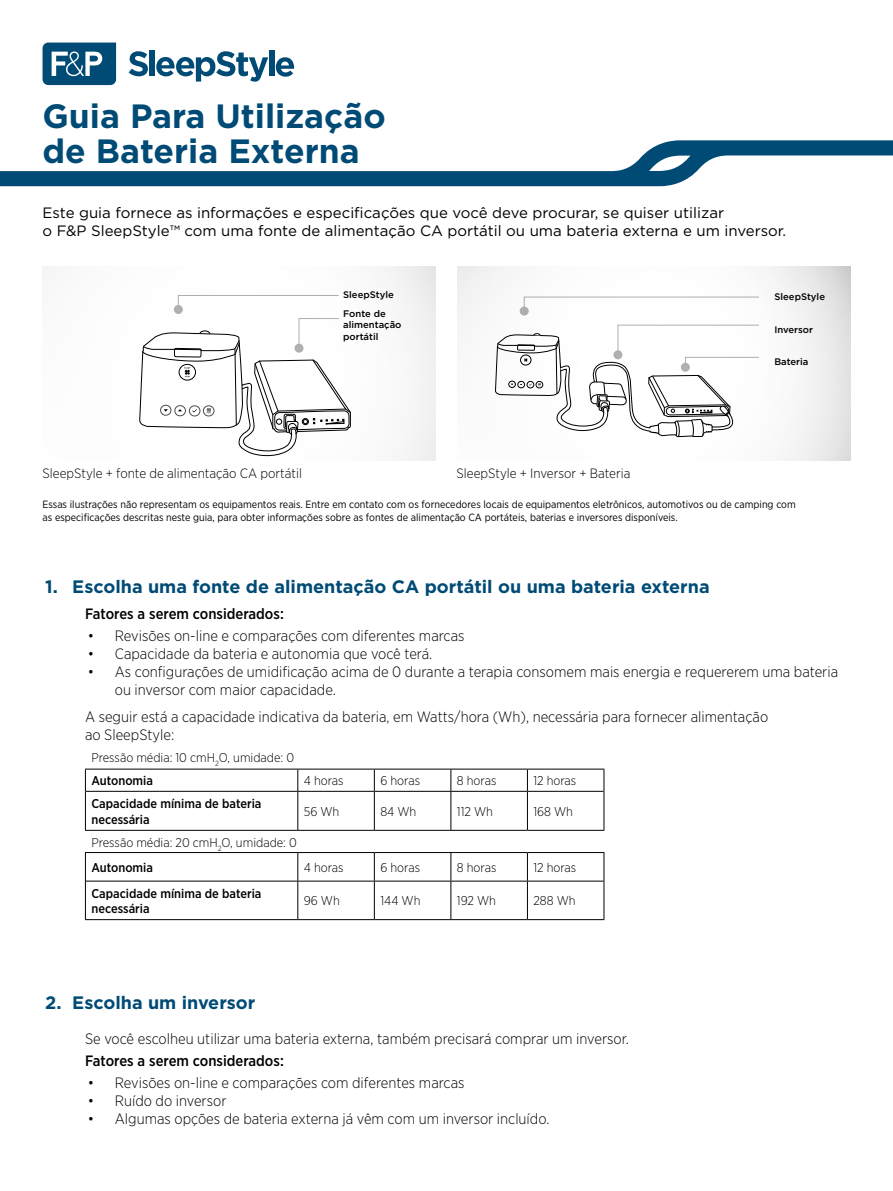
<style>
.page{position:relative;width:893px;height:1191px;background:#fff}
.page>*{position:absolute;margin:0;border:0;box-sizing:border-box;transform-origin:0 0}
.t1{font:700 33.6px/34.3px "Gotham";color:#004b75}
.t2{font:700 18px "Gotham";color:#004b75}
.t3{font:300 15px/18px "Gotham Narrow";color:#000}
.t4{font:15px/18px "Gotham";color:#000}
.t5{font:500 15px "Gotham Narrow";color:#000}
.t6{font:300 13.5px "Gotham Narrow";color:#000}
.t7{font:300 12.75px/23.2px "Gotham Narrow";color:#000}
.t8{font:500 12.75px/15.3px "Gotham Narrow";color:#000}
.t9{font:10.5px/12.6px "Gotham Narrow";color:#000}
.t10{font:500 9.45px/19.4px "Gotham";color:#000}
.s1{font-weight:500}
</style>
<div class="page">
<hr style="left:86px;top:791px;width:212px;height:1px;background:#000">
<hr style="left:298px;top:791px;width:76px;height:1px;background:#000">
<hr style="left:374px;top:791px;width:77px;height:1px;background:#000">
<hr style="left:451px;top:791px;width:76px;height:1px;background:#000">
<hr style="left:527px;top:791px;width:77px;height:1px;background:#000">
<hr style="left:85px;top:852px;width:213px;height:1px;background:#000">
<svg style="left:85px;top:853px;width:1px;height:28px"></svg>
<hr style="left:298px;top:852px;width:76px;height:1px;background:#000">
<hr style="left:374px;top:852px;width:77px;height:1px;background:#000">
<hr style="left:451px;top:852px;width:76px;height:1px;background:#000">
<hr style="left:527px;top:852px;width:77px;height:1px;background:#000">
<svg style="left:604px;top:853px;width:1px;height:28px"></svg>
<hr style="left:85px;top:881px;width:1px;height:38px;background:#000">
<hr style="left:604px;top:881px;width:1px;height:38px;background:#000">
<hr style="left:85px;top:919px;width:213px;height:1px;background:#000">
<hr style="left:298px;top:919px;width:76px;height:1px;background:#000">
<hr style="left:374px;top:919px;width:77px;height:1px;background:#000">
<hr style="left:451px;top:919px;width:76px;height:1px;background:#000">
<hr style="left:527px;top:919px;width:77px;height:1px;background:#000">
<svg style="left:297px;top:853px;width:1px;height:27px"></svg>
<svg style="left:374px;top:853px;width:1px;height:27px"></svg>
<svg style="left:450px;top:853px;width:1px;height:27px"></svg>
<svg style="left:527px;top:853px;width:1px;height:27px"></svg>
<hr style="left:86px;top:880px;width:212px;height:1px;background:#000">
<hr style="left:298px;top:880px;width:76px;height:1px;background:#000">
<hr style="left:297px;top:881px;width:1px;height:38px;background:#000">
<hr style="left:374px;top:880px;width:77px;height:1px;background:#000">
<hr style="left:374px;top:881px;width:1px;height:38px;background:#000">
<hr style="left:451px;top:880px;width:76px;height:1px;background:#000">
<hr style="left:450px;top:881px;width:1px;height:38px;background:#000">
<hr style="left:527px;top:880px;width:77px;height:1px;background:#000">
<hr style="left:527px;top:881px;width:1px;height:38px;background:#000">
<hr style="left:85px;top:768px;width:213px;height:1px;background:#000">
<svg style="left:85px;top:769px;width:1px;height:22px"></svg>
<hr style="left:298px;top:768px;width:76px;height:1px;background:#000">
<hr style="left:374px;top:768px;width:77px;height:1px;background:#000">
<hr style="left:451px;top:768px;width:76px;height:1px;background:#000">
<hr style="left:527px;top:768px;width:77px;height:1px;background:#000">
<svg style="left:604px;top:769px;width:1px;height:22px"></svg>
<hr style="left:85px;top:791px;width:1px;height:39px;background:#000">
<hr style="left:604px;top:791px;width:1px;height:39px;background:#000">
<hr style="left:85px;top:830px;width:213px;height:1px;background:#000">
<hr style="left:298px;top:830px;width:76px;height:1px;background:#000">
<hr style="left:374px;top:830px;width:77px;height:1px;background:#000">
<hr style="left:451px;top:830px;width:76px;height:1px;background:#000">
<hr style="left:527px;top:830px;width:77px;height:1px;background:#000">
<svg style="left:297px;top:769px;width:1px;height:22px"></svg>
<svg style="left:374px;top:769px;width:1px;height:22px"></svg>
<svg style="left:450px;top:769px;width:1px;height:22px"></svg>
<svg style="left:527px;top:769px;width:1px;height:22px"></svg>
<hr style="left:297px;top:791px;width:1px;height:39px;background:#000">
<hr style="left:374px;top:791px;width:1px;height:39px;background:#000">
<hr style="left:450px;top:791px;width:1px;height:39px;background:#000">
<hr style="left:527px;top:791px;width:1px;height:39px;background:#000">
<svg style="left:0;top:140px;width:893px;height:46px"></svg>
<svg style="left:43px;top:43px;width:73px;height:42px;background:#2c6a8c"></svg>
<svg style="left:129px;top:51px;width:19px;height:25px"></svg>
<div style="left:149px;top:51px;width:6px;height:25px;background:#004b75"></div>
<svg style="left:156px;top:51px;width:112px;height:31px"></svg>
<div style="left:269px;top:51px;width:5px;height:25px;background:#004b75"></div>
<svg style="left:276px;top:57px;width:18px;height:20px"></svg>
<svg style="left:43px;top:266px;width:393px;height:194px"></svg>
<svg style="left:457px;top:266px;width:393px;height:194px"></svg>
<h1 class="t1" style="left:43px;top:99px;width:345px">Guia Para Utilização de Bateria Externa</h1>
<p class="t4" style="left:43px;top:203px;width:745px">Este guia fornece as informações e especificações que você deve procurar, se quiser utilizar<br>o F&amp;P SleepStyle™ com uma fonte de alimentação CA portátil ou uma bateria externa e um inversor.</p>
<p class="t10" style="left:343px;top:284px;width:52px">SleepStyle<br>Fonte de</p>
<p class="t10" style="left:343px;top:319px;width:60px;line-height:11.4px">alimentação portátil</p>
<p class="t10" style="left:774px;top:287px;width:52px">SleepStyle</p>
<p class="t10" style="left:774px;top:320px;width:40px">Inversor</p>
<p class="t10" style="left:774px;top:352px;width:36px">Bateria</p>
<p class="t6" style="left:43px;top:465px;width:261px">SleepStyle + fonte de alimentação CA portátil</p>
<p class="t6" style="left:457px;top:465px;width:175px">SleepStyle + Inversor + Bateria</p>
<p class="t9" style="left:43px;top:498px;width:755px">Essas ilustrações não representam os equipamentos reais. Entre em contato com os fornecedores locais de equipamentos eletrônicos, automotivos ou de camping com as especificações descritas neste guia, para obter informações sobre as fontes de alimentação CA portáteis, baterias e inversores disponíveis.</p>
<p class="t2" style="left:45px;top:574px;width:666px">1. Escolha uma fonte de alimentação CA portátil ou uma bateria externa</p>
<p class="t5" style="left:85px;top:604px;width:200px">Fatores a serem considerados:</p>
<p class="t3" style="left:88px;top:626px;width:378px">• Revisões on-line e comparações com diferentes marcas</p>
<p class="t3" style="left:88px;top:644px;width:346px">• Capacidade da bateria e autonomia que você terá.</p>
<p class="t3" style="left:115px;top:662px;width:725px;text-indent:-27px">• As configurações de umidificação acima de 0 durante a terapia consomem mais energia e requererem uma bateria ou inversor com maior capacidade.</p>
<p class="t3" style="left:85px;top:707px;width:685px">A seguir está a capacidade indicativa da bateria, em Watts/hora (Wh), necessária para fornecer alimentação ao SleepStyle:</p>
<p class="t7" style="left:91px;top:745px;width:204px">Pressão média: 10 cmH<sub>2</sub>O, umidade: 0<br><span class="s1">Autonomia</span></p>
<p class="t7" style="left:304px;top:769px;width:41px">4 horas</p>
<p class="t7" style="left:380px;top:769px;width:41px">6 horas</p>
<p class="t7" style="left:457px;top:769px;width:41px">8 horas</p>
<p class="t7" style="left:533px;top:769px;width:44px">12 horas</p>
<p class="t8" style="left:91px;top:796px;width:172px">Capacidade mínima de bateria necessária</p>
<p class="t7" style="left:304px;top:799px;width:37px">56 Wh</p>
<p class="t7" style="left:380px;top:799px;width:37px">84 Wh</p>
<p class="t7" style="left:457px;top:799px;width:37px">112 Wh</p>
<p class="t7" style="left:533px;top:799px;width:41px">168 Wh</p>
<p class="t7" style="left:91px;top:829px;width:207px;line-height:25.3px">Pressão média: 20 cmH<sub>2</sub>O, umidade: 0<br><span class="s1">Autonomia</span></p>
<p class="t7" style="left:304px;top:855px;width:41px">4 horas</p>
<p class="t7" style="left:380px;top:855px;width:41px">6 horas</p>
<p class="t7" style="left:457px;top:855px;width:41px">8 horas</p>
<p class="t7" style="left:533px;top:855px;width:44px">12 horas</p>
<p class="t8" style="left:91px;top:885px;width:172px">Capacidade mínima de bateria necessária</p>
<p class="t7" style="left:304px;top:889px;width:38px">96 Wh</p>
<p class="t7" style="left:380px;top:889px;width:42px">144 Wh</p>
<p class="t7" style="left:457px;top:889px;width:41px">192 Wh</p>
<p class="t7" style="left:533px;top:889px;width:44px">288 Wh</p>
<p class="t2" style="left:45px;top:990px;width:212px">2. Escolha um inversor</p>
<p class="t3" style="left:85px;top:1029px;width:545px">Se você escolheu utilizar uma bateria externa, também precisará comprar um inversor.</p>
<p class="t5" style="left:85px;top:1051px;width:200px">Fatores a serem considerados:</p>
<p class="t3" style="left:88px;top:1073px;width:378px">• Revisões on-line e comparações com diferentes marcas</p>
<p class="t3" style="left:88px;top:1091px;width:140px">• Ruído do inversor</p>
<p class="t3" style="left:88px;top:1109px;width:463px">• Algumas opções de bateria externa já vêm com um inversor incluído.</p>
</div>
